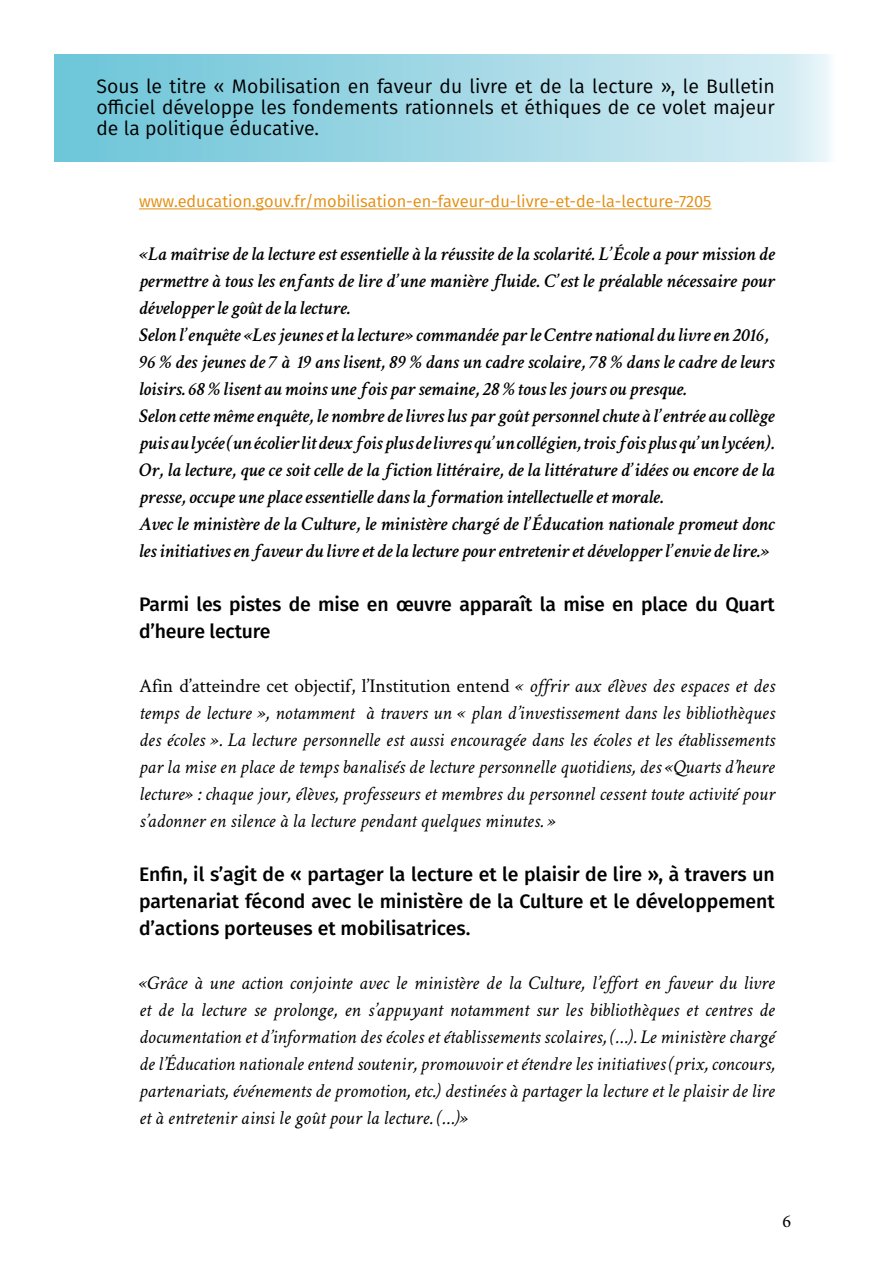
<style>
.page{position:relative;width:893px;height:1263px;background:#fff}
.page>*{position:absolute;margin:0;border:0;box-sizing:border-box;transform-origin:0 0}
.t1{font:italic 19.5px/27px "Crimson Text";color:#000;text-align:justify}
.t2{font:italic 600 19.5px/27px "Crimson Text";color:#000}
.t3{font:500 19.5px/27px "Fira Sans";letter-spacing:-.01em;color:#000}
.t4{font:19.5px/21px "Fira Sans";color:#000;text-align:justify}
.t5{font:18px "Minion Pro";color:#000}
.t6{font:16.5px "Fira Sans";color:#e28e11}
.s1{font-style:normal}
</style>
<div class="page">
<div style="left:54px;top:54px;width:785px;height:23px;background:linear-gradient(to right,#69c3d7,#ddeff5)"></div>
<div style="left:54px;top:75px;width:785px;height:65px;background:linear-gradient(to right,#69c3d7,#ddeff5)"></div>
<div style="left:54px;top:137px;width:785px;height:25px;background:linear-gradient(to right,#69c3d7,#ddeff5)"></div>
<hr style="left:139px;top:208px;width:572px;height:1px;background:#e28e11">
<p class="t4" style="left:97px;top:75px;width:680px">Sous le titre « Mobilisation en faveur du livre et de la lecture », le Bulletin officiel développe les fondements rationnels et éthiques de ce volet majeur de la politique éducative.</p>
<p class="t6" style="left:139px;top:189px;width:574px">www.education.gouv.fr/mobilisation-en-faveur-du-livre-et-de-la-lecture-7205</p>
<p class="t2" style="left:139px;top:239px;width:637px">«La maîtrise de la lecture est essentielle à la réussite de la scolarité. L’École a pour mission de permettre à tous les enfants de lire d’une manière fluide. C’est le préalable nécessaire pour développer le goût de la lecture.<br>Selon l’enquête «Les jeunes et la lecture» commandée par le Centre national du livre en 2016, 96 % des jeunes de 7 à 19 ans lisent, 89 % dans un cadre scolaire, 78 % dans le cadre de leurs loisirs. 68 % lisent au moins une fois par semaine, 28 % tous les jours ou presque.<br>Selon cette même enquête, le nombre de livres lus par goût personnel chute à l’entrée au collège puis au lycée (un écolier lit deux fois plus de livres qu’un collégien, trois fois plus qu’un lycéen).<br>Or, la lecture, que ce soit celle de la fiction littéraire, de la littérature d’idées ou encore de la presse, occupe une place essentielle dans la formation intellectuelle et morale.<br>Avec le ministère de la Culture, le ministère chargé de l’Éducation nationale promeut donc les initiatives en faveur du livre et de la lecture pour entretenir et développer l’envie de lire.»</p>
<p class="t3" style="left:139px;top:590px;width:637px">Parmi les pistes de mise en œuvre apparaît la mise en place du Quart d’heure lecture</p>
<p class="t1" style="left:139px;top:672px;width:637px"><span class="s1">Afin d’atteindre cet objectif, l’Institution entend</span> « offrir aux élèves des espaces et des temps de lecture », notamment à travers un « plan d’investissement dans les bibliothèques des écoles ». La lecture personnelle est aussi encouragée dans les écoles et les établissements par la mise en place de temps banalisés de lecture personnelle quotidiens, des «Quarts d’heure lecture» : chaque jour, élèves, professeurs et membres du personnel cessent toute activité pour s’adonner en silence à la lecture pendant quelques minutes. »</p>
<p class="t3" style="left:139px;top:860px;width:637px;text-align:justify">Enfin, il s’agit de « partager la lecture et le plaisir de lire », à travers un partenariat fécond avec le ministère de la Culture et le développement d’actions porteuses et mobilisatrices.</p>
<p class="t1" style="left:139px;top:969px;width:637px">«Grâce à une action conjointe avec le ministère de la Culture, l’effort en faveur du livre et de la lecture se prolonge, en s’appuyant notamment sur les bibliothèques et centres de documentation et d’information des écoles et établissements scolaires, (…). Le ministère chargé de l’Éducation nationale entend soutenir, promouvoir et étendre les initiatives (prix, concours, partenariats, événements de promotion, etc.) destinées à partager la lecture et le plaisir de lire et à entretenir ainsi le goût pour la lecture. (…)»</p>
<p class="t5" style="left:782px;top:1209px;width:10px">6</p>
</div>
